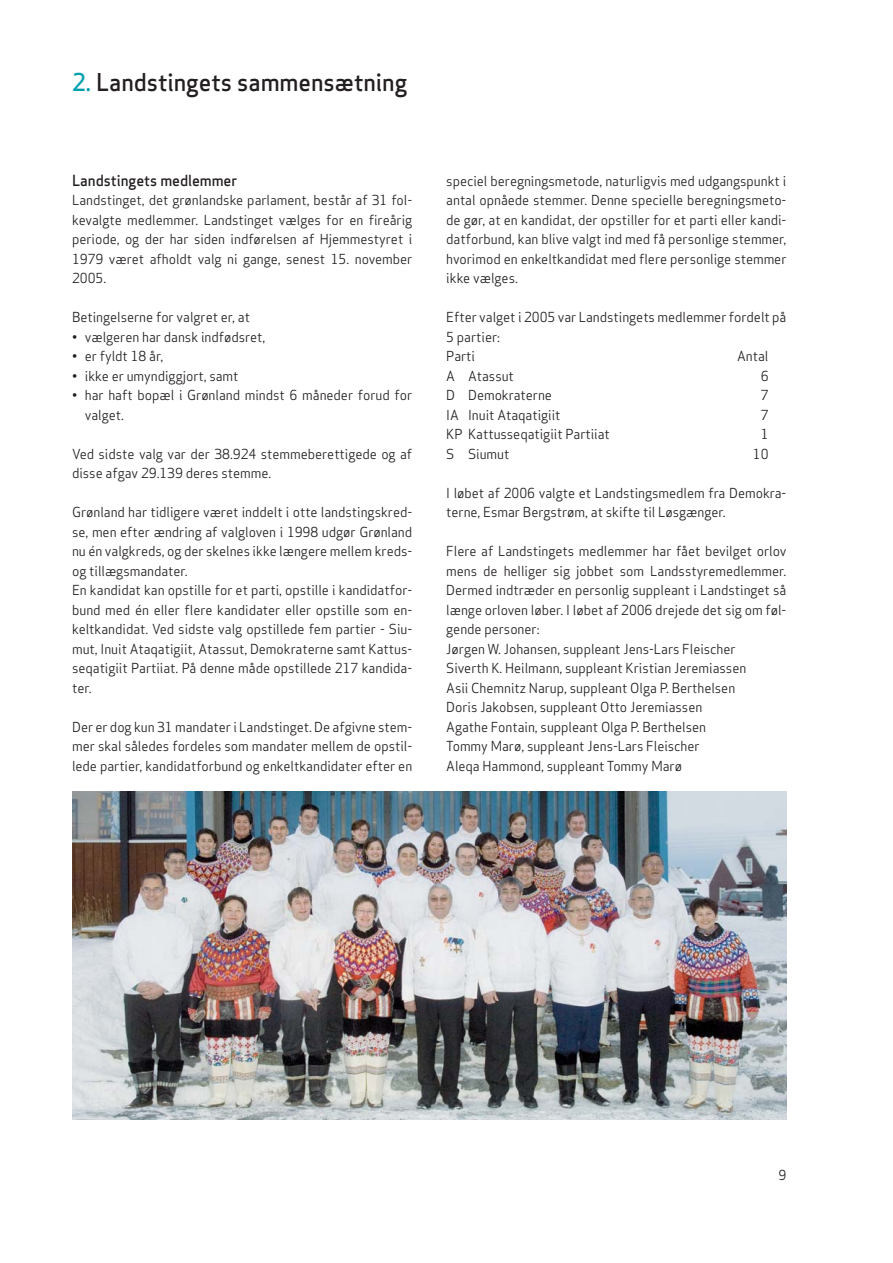
<style>
.page{position:relative;width:893px;height:1263px;background:#fff}
.page>*{position:absolute;margin:0;border:0;box-sizing:border-box;transform-origin:0 0}
.t1{font:24px "Apex Sans Medium T";letter-spacing:-.005em;color:#231f20}
.t2{font:15px "Apex Sans Medium T";letter-spacing:-.005em;color:#231f20}
.t3{font:13.5px/19.5px "Apex Sans Book T";letter-spacing:-.005em;color:#231f20}
.s1{color:#00a0af}
</style>
<div class="page">
<img style="left:72px;top:792px;width:714px;height:327px">
<h1 class="t1" style="left:72px;top:73px;width:337px"><span class="s1">2.</span> Landstingets sammensætning</h1>
<p class="t2" style="left:72px;top:174px;width:167px">Landstingets medlemmer</p>
<p class="t3" style="left:72px;top:192px;width:342px;text-align:justify">Landstinget, det grønlandske parlament, består af 31 fol&shy;kevalgte medlemmer. Landstinget vælges for en fireårig periode, og der har siden indførelsen af Hjemmestyret i 1979 været afholdt valg ni gange, senest 15. november 2005.</p>
<p class="t3" style="left:72px;top:309px;width:179px">Betingelserne for valgret er, at</p>
<p class="t3" style="left:72px;top:329px;width:195px">• vælgeren har dansk indfødsret,</p>
<p class="t3" style="left:72px;top:348px;width:93px">• er fyldt 18 år,</p>
<p class="t3" style="left:72px;top:368px;width:168px">• ikke er umyndiggjort, samt</p>
<p class="t3" style="left:85px;top:387px;width:329px;text-indent:-13px">• har haft bopæl i Grønland mindst 6 måneder forud for valget.</p>
<p class="t3" style="left:72px;top:446px;width:342px">Ved sidste valg var der 38.924 stemmeberettigede og af disse afgav 29.139 deres stemme.</p>
<p class="t3" style="left:72px;top:504px;width:342px">Grønland har tidligere været inddelt i otte landstingskred&shy;se, men efter ændring af valgloven i 1998 udgør Grønland nu én valgkreds, og der skelnes ikke længere mellem kreds&shy;og tillægsmandater.<br>En kandidat kan opstille for et parti, opstille i kandidatfor&shy;bund med én eller flere kandidater eller opstille som en&shy;keltkandidat. Ved sidste valg opstillede fem partier - Siu&shy;mut, Inuit Ataqatigiit, Atassut, Demokraterne samt Kattus&shy;seqatigiit Partiiat. På denne måde opstillede 217 kandida&shy;ter.</p>
<p class="t3" style="left:72px;top:719px;width:342px;text-align:justify">Der er dog kun 31 mandater i Landstinget. De afgivne stem&shy;mer skal således fordeles som mandater mellem de opstil&shy;lede partier, kandidatforbund og enkeltkandidater efter en</p>
<p class="t3" style="left:446px;top:173px;width:342px;text-align:justify">speciel beregningsmetode, naturligvis med udgangspunkt i antal opnåede stemmer. Denne specielle beregningsmeto&shy;de gør, at en kandidat, der opstiller for et parti eller kandi&shy;datforbund, kan blive valgt ind med få personlige stemmer, hvorimod en enkeltkandidat med flere personlige stemmer ikke vælges.</p>
<p class="t3" style="left:446px;top:309px;width:342px">Efter valget i 2005 var Landstingets medlemmer fordelt på<br>5 partier:<br>Parti</p>
<p class="t3" style="left:737px;top:348px;width:33px">Antal</p>
<p class="t3" style="left:446px;top:368px;width:69px">A Atassut</p>
<p class="t3" style="left:761px;top:368px;width:9px">6</p>
<p class="t3" style="left:446px;top:387px;width:107px">D Demokraterne</p>
<p class="t3" style="left:761px;top:387px;width:9px">7</p>
<p class="t3" style="left:446px;top:407px;width:116px">IA Inuit Ataqatigiit</p>
<p class="t3" style="left:761px;top:407px;width:9px">7</p>
<p class="t3" style="left:446px;top:426px;width:165px">KP Kattusseqatigiit Partiiat</p>
<p class="t3" style="left:761px;top:426px;width:9px">1</p>
<p class="t3" style="left:446px;top:446px;width:65px">S Siumut</p>
<p class="t3" style="left:753px;top:446px;width:17px">10</p>
<p class="t3" style="left:446px;top:485px;width:342px">I løbet af 2006 valgte et Landstingsmedlem fra Demokra&shy;terne, Esmar Bergstrøm, at skifte til Løsgænger.</p>
<p class="t3" style="left:446px;top:543px;width:342px">Flere af Landstingets medlemmer har fået bevilget orlov mens de helliger sig jobbet som Landsstyremedlemmer.<br>Dermed indtræder en personlig suppleant i Landstinget så længe orloven løber. I løbet af 2006 drejede det sig om føl&shy;gende personer:<br>Jørgen W. Johansen, suppleant Jens-Lars Fleischer<br>Siverth K. Heilmann, suppleant Kristian Jeremiassen<br>Asii Chemnitz Narup, suppleant Olga P. Berthelsen<br>Doris Jakobsen, suppleant Otto Jeremiassen<br>Agathe Fontain, suppleant Olga P. Berthelsen<br>Tommy Marø, suppleant Jens-Lars Fleischer<br>Aleqa Hammond, suppleant Tommy Marø</p>
<p class="t3" style="left:779px;top:1167px;width:9px">9</p>
</div>
